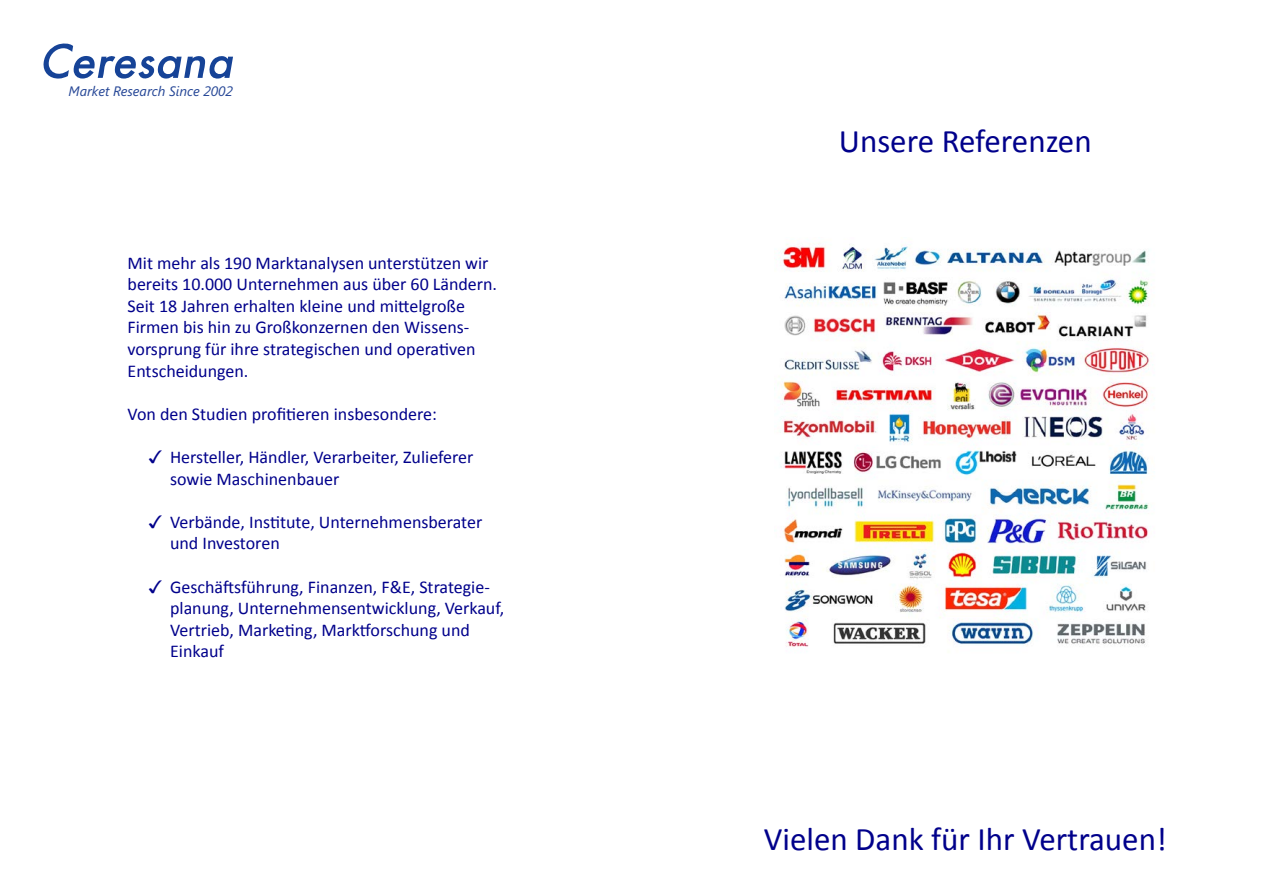
<style>
.page{position:relative;width:1263px;height:893px;background:#fff}
.page>*{position:absolute;margin:0;border:0;box-sizing:border-box;transform-origin:0 0}
.t1{font:33px "Calibri";color:#00008b}
.t2{font:18px/21.6px "Calibri";color:#00008b}
.t3{font:italic 13.65px "Segoe UI";color:#254696}
.s1{font-family:"Arial Unicode MS"}
</style>
<div class="page">
<svg style="left:43px;top:43px;width:190px;height:36px"></svg>
<img style="left:774px;top:244px;width:379px;height:403px">
<p class="t3" style="left:68px;top:82px;width:166px">Market Research Since 2002</p>
<p class="t2" style="left:128px;top:252px;width:371px">Mit mehr als 190 Marktanalysen unterstützen wir bereits 10.000 Unternehmen aus über 60 Ländern.<br>Seit 18 Jahren erhalten kleine und mittelgroße Firmen bis hin zu Großkonzernen den Wissens&shy;vorsprung für ihre strategischen und operativen Entscheidungen.</p>
<p class="t2" style="left:128px;top:403px;width:311px">Von den Studien profitieren insbesondere:</p>
<p class="t2" style="left:170px;top:446px;width:305px;text-indent:-21px"><span class="s1">✓</span> Hersteller, Händler, Verarbeiter, Zulieferer sowie Maschinenbauer</p>
<p class="t2" style="left:170px;top:511px;width:314px;text-indent:-21px"><span class="s1">✓</span> Verbände, Institute, Unternehmensberater und Investoren</p>
<p class="t2" style="left:170px;top:576px;width:336px;text-indent:-21px"><span class="s1">✓</span> Geschäftsführung, Finanzen, F&amp;E, Strategie&shy;planung, Unternehmensentwicklung, Verkauf, Vertrieb, Marketing, Marktforschung und Einkauf</p>
<h1 class="t1" style="left:839px;top:120px;width:254px">Unsere Referenzen</h1>
<h1 class="t1" style="left:764px;top:818px;width:404px">Vielen Dank für Ihr Vertrauen!</h1>
</div>
